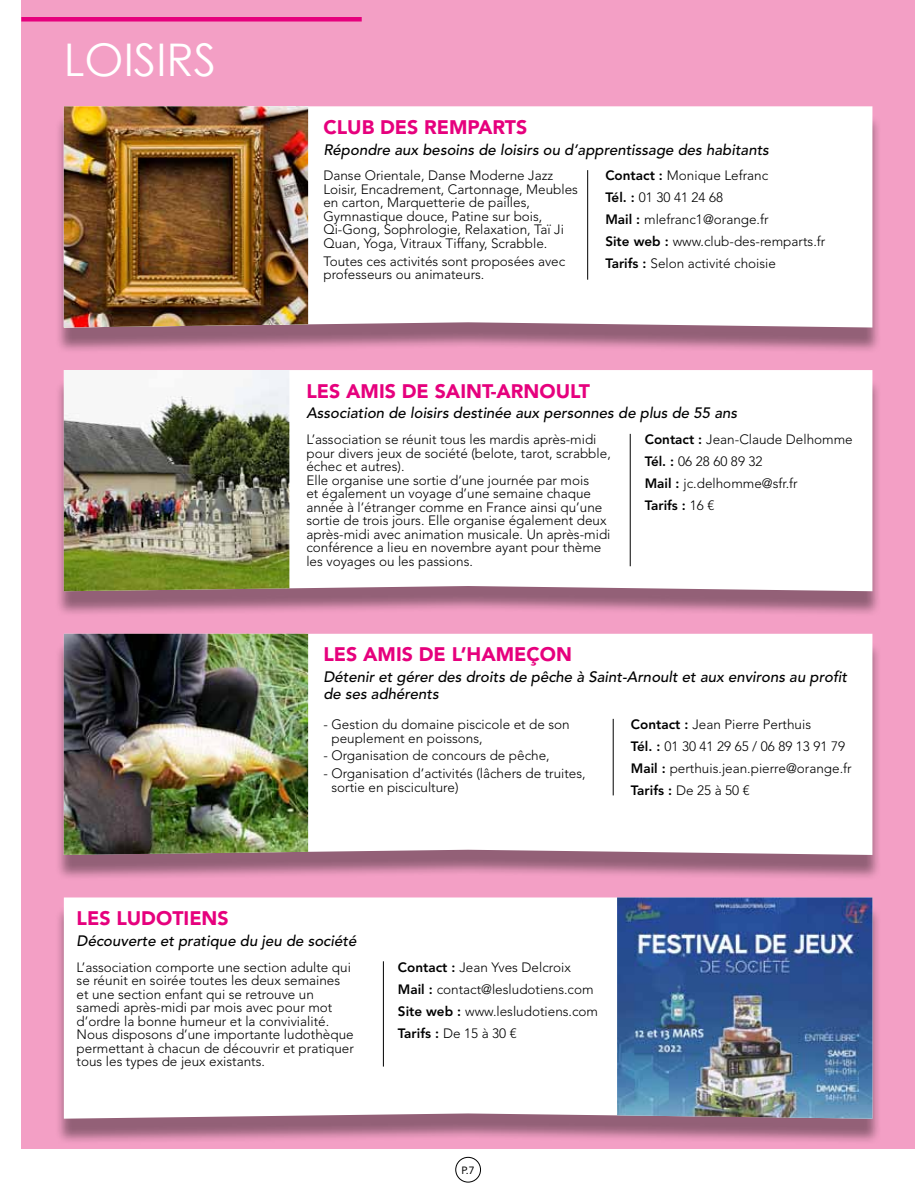
<style>
.page{position:relative;width:915px;height:1191px;background:#fff}
.page>*{position:absolute;margin:0;border:0;box-sizing:border-box;transform-origin:0 0}
.t1{font:45px "Century Gothic";color:#fff}
.t2{font:900 19.5px "Avenir LT Std";color:#e6007d}
.t3{font:italic 500 15px/16.5px "Avenir LT Std";color:#000}
.t4{font:300 13.5px/13.5px "Avenir LT Std";color:#000}
.t5{font:10.5px "Avenir LT Std";color:#000}
.s1{font-weight:800}
</style>
<div class="page">
<div style="left:455px;top:1157px;width:25px;height:25px;border:1px solid #000;border-radius:50%"></div>
<div style="left:21px;top:0;width:893px;height:1148px;background:#f39fc5"></div>
<div style="left:21px;top:17px;width:340px;height:5px;background:#e6007d"></div>
<div style="left:54px;top:114px;width:827px;height:240px;background:#000;opacity:.4"></div>
<div style="left:308px;top:106px;width:564px;height:221px;background:#fff"></div>
<hr style="left:587px;top:170px;width:1px;height:110px;background:#000">
<img style="left:64px;top:106px;width:244px;height:221px">
<div style="left:54px;top:378px;width:827px;height:239px;background:#000;opacity:.4"></div>
<div style="left:289px;top:370px;width:583px;height:221px;background:#fff"></div>
<hr style="left:629px;top:434px;width:1px;height:132px;background:#000">
<img style="left:64px;top:370px;width:225px;height:221px">
<div style="left:54px;top:905px;width:827px;height:240px;background:#000;opacity:.4"></div>
<div style="left:64px;top:897px;width:553px;height:221px;background:#fff"></div>
<hr style="left:383px;top:961px;width:1px;height:105px;background:#000">
<img style="left:617px;top:897px;width:255px;height:221px">
<div style="left:54px;top:641px;width:827px;height:240px;background:#000;opacity:.4"></div>
<div style="left:308px;top:634px;width:564px;height:221px;background:#fff"></div>
<img style="left:64px;top:634px;width:244px;height:221px">
<hr style="left:612px;top:719px;width:1px;height:76px;background:#000">
<h1 class="t1" style="left:64px;top:33px;width:150px">LOISIRS</h1>
<h2 class="t2" style="left:323px;top:115px;width:70px">CLUB DES</h2>
<h2 class="t2" style="left:424px;top:115px;width:104px">REMPARTS</h2>
<p class="t3" style="left:323px;top:141px;width:447px">Répondre aux besoins de loisirs ou d’apprentissage des habitants</p>
<p class="t4" style="left:323px;top:169px;width:256px">Danse Orientale, Danse Moderne Jazz Loisir, Encadrement, Cartonnage, Meubles en carton, Marquetterie de pailles, Gymnastique douce, Patine sur bois, Qi-Gong, Sophrologie, Relaxation, Taï Ji Quan, Yoga, Vitraux Tiffany, Scrabble.</p>
<p class="t4" style="left:323px;top:254px;width:243px">Toutes ces activités sont proposées avec professeurs ou animateurs.</p>
<p class="t4" style="left:605px;top:165px;width:221px;line-height:22px"><span class="s1">Contact :</span> Monique Lefranc<br><span class="s1">Tél. :</span> 01 30 41 24 68<br><span class="s1">Mail :</span> mlefranc1@orange.fr<br><span class="s1">Site web :</span> www.club-des-remparts.fr<br><span class="s1">Tarifs :</span> Selon activité choisie</p>
<h2 class="t2" style="left:306px;top:379px;width:285px">LES AMIS DE SAINT-ARNOULT</h2>
<p class="t3" style="left:306px;top:405px;width:432px">Association de loisirs destinée aux personnes de plus de 55 ans</p>
<p class="t4" style="left:644px;top:428px;width:209px;line-height:22px"><span class="s1">Contact :</span> Jean-Claude Delhomme<br><span class="s1">Tél. :</span> 06 28 60 89 32<br><span class="s1">Mail :</span> jc.delhomme@sfr.fr<br><span class="s1">Tarifs :</span> 16 €</p>
<p class="t4" style="left:306px;top:433px;width:306px">L’association se réunit tous les mardis après-midi pour divers jeux de société (belote, tarot, scrabble, échec et autres).<br>Elle organise une sortie d’une journée par mois<br>et également un voyage d’une semaine chaque année à l’étranger comme en France ainsi qu’une sortie de trois jours. Elle organise également deux après-midi avec animation musicale. Un après-midi conférence a lieu en novembre ayant pour thème les voyages ou les passions.</p>
<h2 class="t2" style="left:323px;top:642px;width:67px">LES AMIS</h2>
<h2 class="t2" style="left:418px;top:642px;width:79px">DE L’HAME</h2>
<h2 class="t2" style="left:526px;top:642px;width:42px">ÇON</h2>
<p class="t3" style="left:323px;top:669px;width:524px">Détenir et gérer des droits de pêche à Saint-Arnoult et aux environs au profit de ses adhérents</p>
<p class="t4" style="left:331px;top:717px;width:240px;text-indent:-8px">- Gestion du domaine piscicole et de son peuplement en poissons,</p>
<p class="t4" style="left:323px;top:749px;width:228px">- Organisation de concours de pêche,</p>
<p class="t4" style="left:331px;top:766px;width:256px;text-indent:-8px">- Organisation d’activités (lâchers de truites, sortie en pisciculture)</p>
<p class="t4" style="left:630px;top:713px;width:222px;line-height:22px"><span class="s1">Contact :</span> Jean Pierre Perthuis<br><span class="s1">Tél. :</span> 01 30 41 29 65 / 06 89 13 91 79<br><span class="s1">Mail :</span> perthuis.jean.pierre@orange.fr<br><span class="s1">Tarifs :</span> De 25 à 50 €</p>
<h2 class="t2" style="left:77px;top:906px;width:108px">LES LUDOTIENS</h2>
<p class="t3" style="left:77px;top:932px;width:281px">Découverte et pratique du jeu de société</p>
<p class="t4" style="left:77px;top:960px;width:279px">L’association comporte une section adulte qui se réunit en soirée toutes les deux semaines et une section enfant qui se retrouve un samedi après-midi par mois avec pour mot d’ordre la bonne humeur et la convivialité.<br>Nous disposons d’une importante ludothèque permettant à chacun de découvrir et pratiquer tous les types de jeux existants.</p>
<p class="t4" style="left:398px;top:956px;width:202px;line-height:22px"><span class="s1">Contact :</span> Jean Yves Delcroix<br><span class="s1">Mail :</span> contact@lesludotiens.com<br><span class="s1">Site web :</span> www.lesludotiens.com<br><span class="s1">Tarifs :</span> De 15 à 30 €</p>
<p class="t5" style="left:461px;top:1164px;width:15px">P.7</p>
</div>
